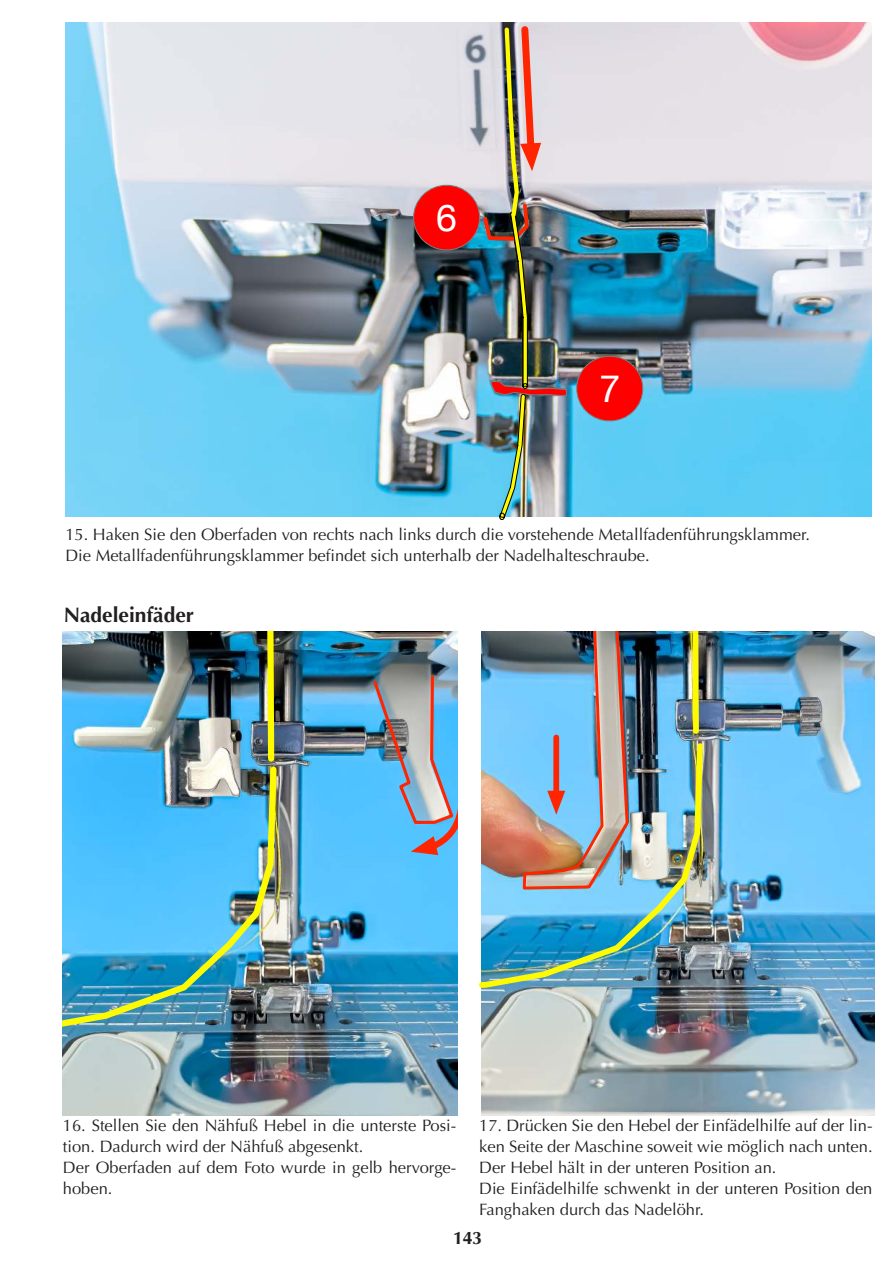
<style>
.page{position:relative;width:893px;height:1263px;background:#fff}
.page>*{position:absolute;margin:0;border:0;box-sizing:border-box;transform-origin:0 0}
.t1{font:37.5px "Helvetica Neue";color:#fff}
.t2{font:700 21px "Optima";color:#221f1f}
.t3{font:700 18px "Optima";color:#221f1f}
.t4{font:16.5px/21px "Optima";color:#221f1f}
</style>
<div class="page">
<img style="left:65px;top:23px;width:807px;height:494px">
<svg style="left:573px;top:352px;width:73px;height:73px;background:#c43d44"></svg>
<img style="left:410px;top:23px;width:157px;height:497px">
<img style="left:63px;top:631px;width:395px;height:485px">
<svg style="left:264px;top:631px;width:13px;height:132px;background:#a7a732"></svg>
<img style="left:63px;top:763px;width:217px;height:271px">
<img style="left:371px;top:674px;width:87px;height:185px">
<img style="left:482px;top:631px;width:392px;height:485px">
<svg style="left:689px;top:631px;width:13px;height:106px"></svg>
<img style="left:479px;top:740px;width:227px;height:251px">
<img style="left:521px;top:631px;width:109px;height:260px">
<h1 class="t1" style="left:436px;top:196px;width:22px">6</h1>
<h1 class="t1" style="left:599px;top:367px;width:22px">7</h1>
<p class="t4" style="left:65px;top:525px;width:746px">15. Haken Sie den Oberfaden von rechts nach links durch die vorstehende Metallfadenführungsklammer.<br>Die Metallfadenführungsklammer befindet sich unterhalb der Nadelhalteschraube.</p>
<p class="t2" style="left:64px;top:606px;width:132px">Nadeleinfäder</p>
<p class="t4" style="left:63px;top:1115px;width:395px">16. Stellen Sie den Nähfuß Hebel in die unterste Posi&shy;tion. Dadurch wird der Nähfuß abgesenkt.<br>Der Oberfaden auf dem Foto wurde in gelb hervorge&shy;hoben.</p>
<p class="t4" style="left:479px;top:1115px;width:395px">17. Drücken Sie den Hebel der Einfädelhilfe auf der lin&shy;ken Seite der Maschine soweit wie möglich nach unten.<br>Der Hebel hält in der unteren Position an.<br>Die Einfädelhilfe schwenkt in der unteren Position den Fanghaken durch das Nadelöhr.</p>
<p class="t3" style="left:453px;top:1230px;width:31px">143</p>
</div>
